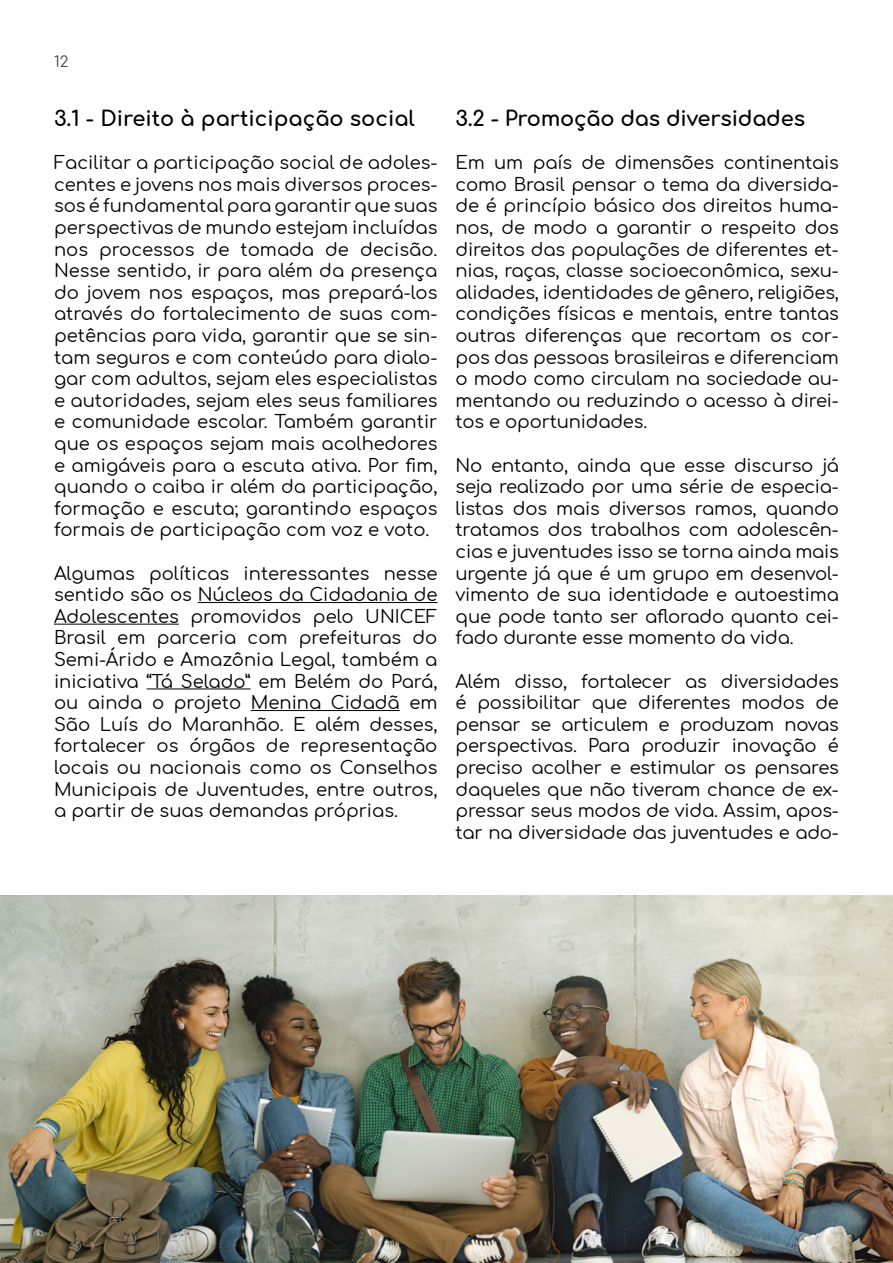
<style>
.page{position:relative;width:893px;height:1263px;background:#fff}
.page>*{position:absolute;margin:0;border:0;box-sizing:border-box;transform-origin:0 0}
.t1{font:700 21px "Comfortaa";letter-spacing:-.005em;color:#000}
.t2{font:18px/21.6px "Comfortaa";letter-spacing:-.01em;color:#000;text-align:justify}
.t3{font:15px "Comfortaa";color:#4a4a4a}
</style>
<div class="page">
<hr style="left:198px;top:602px;width:239px;height:1px;background:#000">
<hr style="left:54px;top:624px;width:125px;height:1px;background:#000">
<hr style="left:147px;top:688px;width:104px;height:1px;background:#000">
<hr style="left:251px;top:710px;width:149px;height:1px;background:#000">
<img style="left:0;top:895px;width:893px;height:368px">
<p class="t3" style="left:54px;top:48px;width:16px">12</p>
<p class="t1" style="left:54px;top:99px;width:362px">3.1 - Direito à participação social</p>
<p class="t2" style="left:54px;top:149px;width:385px">Facilitar a participação social de adoles&shy;centes e jovens nos mais diversos proces&shy;sos é fundamental para garantir que suas perspectivas de mundo estejam incluídas nos processos de tomada de decisão.<br>Nesse sentido, ir para além da presença do jovem nos espaços, mas prepará-los através do fortalecimento de suas com&shy;petências para vida, garantir que se sin&shy;tam seguros e com conteúdo para dialo&shy;gar com adultos, sejam eles especialistas e autoridades, sejam eles seus familiares e comunidade escolar. Também garantir que os espaços sejam mais acolhedores e amigáveis para a escuta ativa. Por fim, quando o caiba ir além da participação, formação e escuta; garantindo espaços formais de participação com voz e voto.</p>
<p class="t2" style="left:54px;top:560px;width:385px">Algumas políticas interessantes nesse sentido são os Núcleos da Cidadania de Adolescentes promovidos pelo UNICEF Brasil em parceria com prefeituras do Semi-Árido e Amazônia Legal, também a iniciativa “Tá Selado” em Belém do Pará, ou ainda o projeto Menina Cidadã em São Luís do Maranhão. E além desses, fortalecer os órgãos de representação locais ou nacionais como os Conselhos Municipais de Juventudes, entre outros, a partir de suas demandas próprias.</p>
<p class="t1" style="left:455px;top:99px;width:351px">3.2 - Promoção das diversidades</p>
<p class="t2" style="left:455px;top:149px;width:385px">Em um país de dimensões continentais como Brasil pensar o tema da diversida&shy;de é princípio básico dos direitos huma&shy;nos, de modo a garantir o respeito dos direitos das populações de diferentes et&shy;nias, raças, classe socioeconômica, sexu&shy;alidades, identidades de gênero, religiões, condições físicas e mentais, entre tantas outras diferenças que recortam os cor&shy;pos das pessoas brasileiras e diferenciam o modo como circulam na sociedade au&shy;mentando ou reduzindo o acesso à direi&shy;tos e oportunidades.</p>
<p class="t2" style="left:455px;top:452px;width:385px">No entanto, ainda que esse discurso já seja realizado por uma série de especia&shy;listas dos mais diversos ramos, quando tratamos dos trabalhos com adolescên&shy;cias e juventudes isso se torna ainda mais urgente já que é um grupo em desenvol&shy;vimento de sua identidade e autoestima que pode tanto ser aflorado quanto cei&shy;fado durante esse momento da vida.</p>
<p class="t2" style="left:455px;top:668px;width:385px">Além disso, fortalecer as diversidades é possibilitar que diferentes modos de pensar se articulem e produzam novas perspectivas. Para produzir inovação é preciso acolher e estimular os pensares daqueles que não tiveram chance de ex&shy;pressar seus modos de vida. Assim, apos&shy;tar na diversidade das juventudes e ado-</p>
</div>
